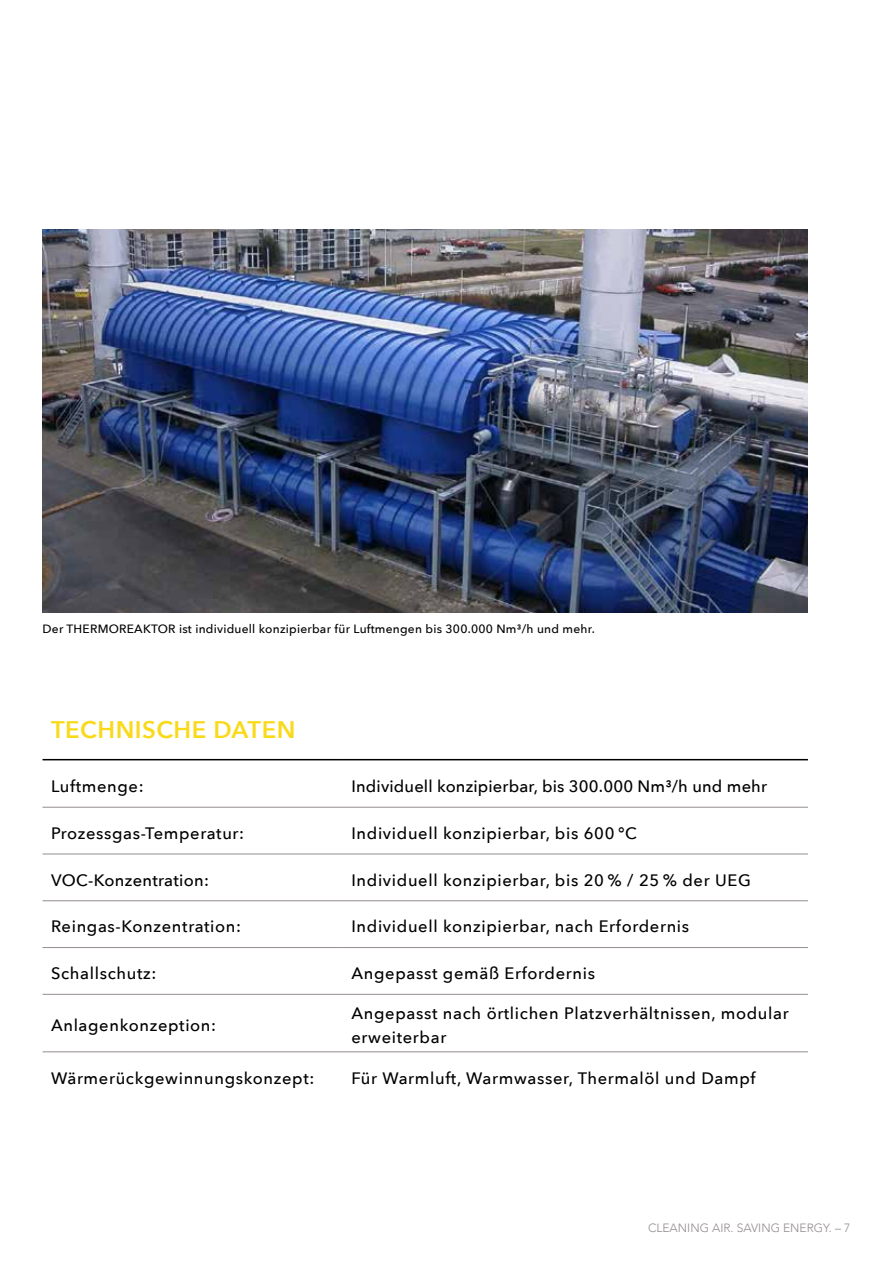
<style>
.page{position:relative;width:893px;height:1263px;background:#fff}
.page>*{position:absolute;margin:0;border:0;box-sizing:border-box;transform-origin:0 0}
.t1{font:600 24px "Avenir Next";letter-spacing:.02em;color:#f9da1b}
.t2{font:500 16.5px/24px "Avenir Next";letter-spacing:.04em;color:#000}
.t3{font:500 16.5px "Avenir Next";letter-spacing:.01em;color:#000}
.t4{font:500 16.5px "Avenir Next";letter-spacing:.02em;color:#000}
.t5{font:500 12px "Avenir Next";letter-spacing:.02em;color:#000}
.t6{font:300 12px "Avenir";color:#938c90}
</style>
<div class="page">
<hr style="left:43px;top:759px;width:300px;height:1px;background:#000">
<hr style="left:343px;top:759px;width:465px;height:1px;background:#000">
<hr style="left:43px;top:807px;width:300px;height:1px;background:#938c90">
<hr style="left:343px;top:807px;width:465px;height:1px;background:#938c90">
<hr style="left:43px;top:854px;width:300px;height:1px;background:#938c90">
<hr style="left:343px;top:854px;width:465px;height:1px;background:#938c90">
<hr style="left:43px;top:900px;width:300px;height:1px;background:#938c90">
<hr style="left:343px;top:900px;width:465px;height:1px;background:#938c90">
<hr style="left:43px;top:947px;width:300px;height:1px;background:#938c90">
<hr style="left:343px;top:947px;width:465px;height:1px;background:#938c90">
<hr style="left:43px;top:994px;width:300px;height:1px;background:#938c90">
<hr style="left:343px;top:994px;width:465px;height:1px;background:#938c90">
<hr style="left:43px;top:1051px;width:300px;height:1px;background:#938c90">
<hr style="left:343px;top:1051px;width:465px;height:1px;background:#938c90">
<img style="left:43px;top:230px;width:765px;height:382px">
<p class="t5" style="left:43px;top:619px;width:554px">Der THERMOREAKTOR ist individuell konzipierbar für Luftmengen bis 300.000 Nm³/h und mehr.</p>
<h1 class="t1" style="left:51px;top:709px;width:246px">TECHNISCHE DATEN</h1>
<p class="t2" style="left:51px;top:774px;width:94px">Luftmenge:</p>
<p class="t3" style="left:351px;top:772px;width:417px">Individuell konzipierbar, bis 300.000 Nm³/h und mehr</p>
<p class="t2" style="left:51px;top:820px;width:195px">Prozessgas-Temperatur:</p>
<p class="t2" style="left:351px;top:820px;width:287px">Individuell konzipierbar, bis 600 °C</p>
<p class="t4" style="left:51px;top:866px;width:159px">VOC-Konzentration:</p>
<p class="t2" style="left:351px;top:867px;width:401px">Individuell konzipierbar, bis 20 % / 25 % der UEG</p>
<p class="t2" style="left:51px;top:914px;width:192px">Reingas-Konzentration:</p>
<p class="t2" style="left:351px;top:914px;width:339px">Individuell konzipierbar, nach Erfordernis</p>
<p class="t2" style="left:51px;top:961px;width:107px">Schallschutz:</p>
<p class="t2" style="left:351px;top:961px;width:245px">Angepasst gemäß Erfordernis</p>
<p class="t2" style="left:51px;top:1013px;width:167px">Anlagenkonzeption:</p>
<p class="t2" style="left:351px;top:1001px;width:439px">Angepasst nach örtlichen Platzverhältnissen, modular erweiterbar</p>
<p class="t2" style="left:51px;top:1065px;width:265px">Wärmerückgewinnungskonzept:</p>
<p class="t2" style="left:351px;top:1065px;width:406px">Für Warmluft, Warmwasser, Thermalöl und Dampf</p>
<p class="t6" style="left:648px;top:1221px;width:204px">CLEANING AIR. SAVING ENERGY. – 7</p>
</div>
